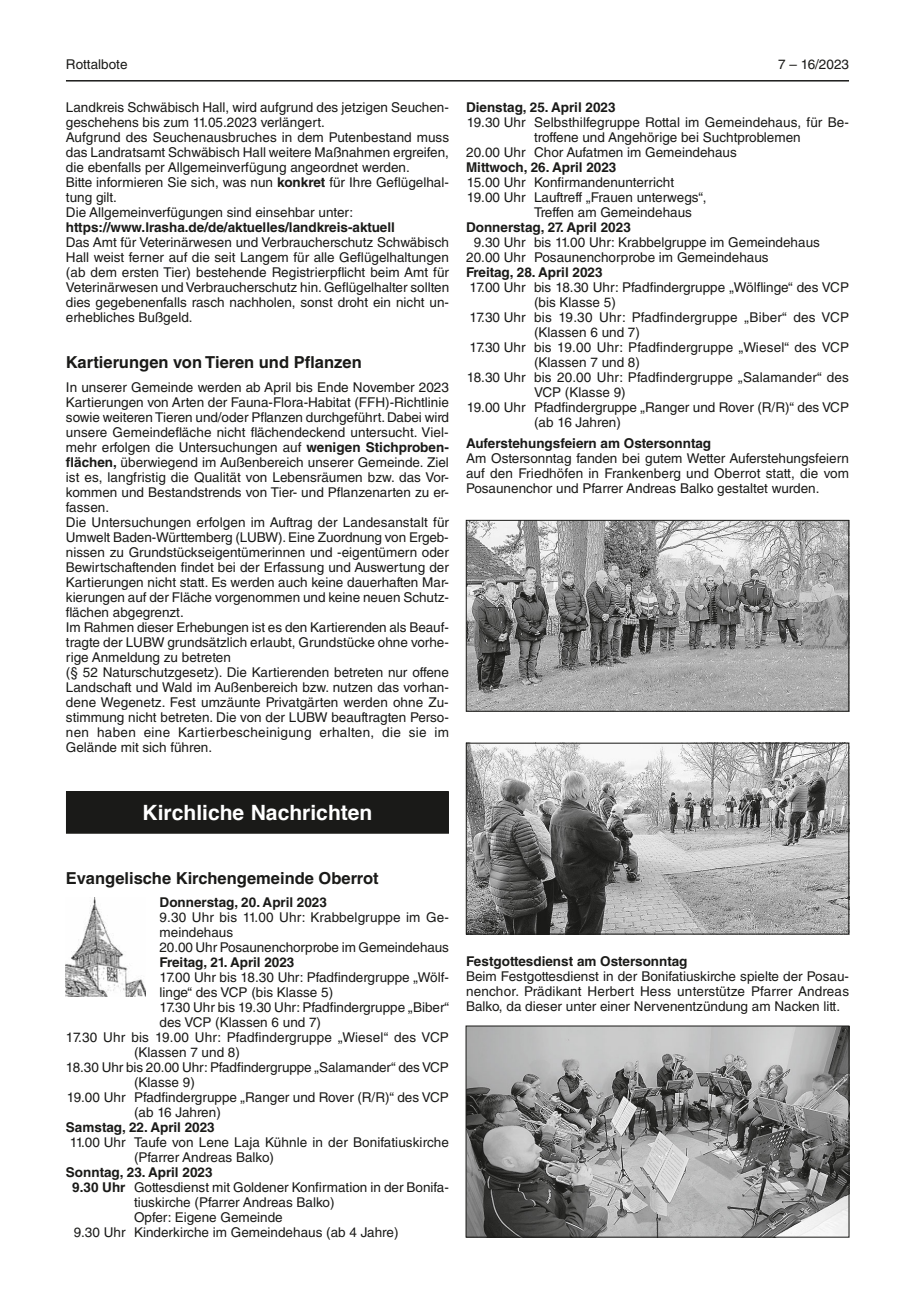
<style>
.page{position:relative;width:915px;height:1297px;background:#fff}
.page>*{position:absolute;margin:0;border:0;box-sizing:border-box;transform-origin:0 0}
.t1{font:700 21px "Helvetica";color:#fff}
.t2{font:700 16.5px "Helvetica LT Std";color:#1a1a18}
.t3{font:13.5px/15px "Helvetica LT Std";color:#1a1a18}
.t4{font:700 13.5px "Helvetica LT Std";color:#1a1a18}
.s1{font-weight:700}
</style>
<div class="page">
<hr style="left:66px;top:80px;width:782px;height:2px;background:#1a1a18">
<div style="left:67px;top:792px;width:381px;height:41px;background:#1a1a18"></div>
<div style="left:66px;top:791px;width:383px;height:43px;border:2px solid #1a1a18"></div>
<img style="left:66px;top:897px;width:80px;height:100px">
<img style="left:468px;top:522px;width:378px;height:187px">
<div style="left:466px;top:520px;width:382px;height:191px;border:1px solid #1a1a18"></div>
<img style="left:468px;top:745px;width:378px;height:187px">
<div style="left:466px;top:743px;width:382px;height:191px;border:1px solid #1a1a18"></div>
<img style="left:467px;top:1028px;width:379px;height:207px">
<div style="left:465px;top:1026px;width:383px;height:211px;border:1px solid #1a1a18"></div>
<p class="t3" style="left:66px;top:57px;width:63px">Rottalbote</p>
<p class="t3" style="left:778px;top:57px;width:72px">7 – 16/2023</p>
<p class="t3" style="left:66px;top:99px;width:384px">Landkreis Schwäbisch Hall, wird aufgrund des jetzigen Seuchen&shy;geschehens bis zum 11.05.2023 verlängert.<br>Aufgrund des Seuchenausbruches in dem Putenbestand muss das Landratsamt Schwäbisch Hall weitere Maßnahmen ergreifen, die ebenfalls per Allgemeinverfügung angeordnet werden.<br>Bitte informieren Sie sich, was nun <span class="s1">konkret</span> für Ihre Geflügelhal&shy;tung gilt.<br>Die Allgemeinverfügungen sind einsehbar unter:</p>
<p class="t4" style="left:66px;top:219px;width:330px">https://www.lrasha.de/de/aktuelles/landkreis-aktuell</p>
<p class="t3" style="left:66px;top:234px;width:384px;text-align:justify">Das Amt für Veterinärwesen und Verbraucherschutz Schwäbisch Hall weist ferner auf die seit Langem für alle Geflügelhaltungen (ab dem ersten Tier) bestehende Registrierpflicht beim Amt für Veterinärwesen und Verbraucherschutz hin. Geflügelhalter sollten dies gegebenenfalls rasch nachholen, sonst droht ein nicht un&shy;erhebliches Bußgeld.</p>
<p class="t2" style="left:66px;top:352px;width:297px">Kartierungen von Tieren und Pflanzen</p>
<p class="t3" style="left:66px;top:379px;width:384px">In unserer Gemeinde werden ab April bis Ende November 2023<br>Kartierungen von Arten der Fauna-Flora-Habitat (FFH)-Richtlinie sowie weiteren Tieren und/oder Pflanzen durchgeführt. Dabei wird unsere Gemeindefläche nicht flächendeckend untersucht. Viel&shy;mehr erfolgen die Untersuchungen auf <span class="s1">wenigen Stichproben&shy;flächen,</span> überwiegend im Außenbereich unserer Gemeinde. Ziel ist es, langfristig die Qualität von Lebensräumen bzw. das Vor&shy;kommen und Bestandstrends von Tier- und Pflanzenarten zu er&shy;fassen.<br>Die Untersuchungen erfolgen im Auftrag der Landesanstalt für Umwelt Baden-Württemberg (LUBW). Eine Zuordnung von Ergeb&shy;nissen zu Grundstückseigentümerinnen und -eigentümern oder Bewirtschaftenden findet bei der Erfassung und Auswertung der Kartierungen nicht statt. Es werden auch keine dauerhaften Mar&shy;kierungen auf der Fläche vorgenommen und keine neuen Schutz&shy;flächen abgegrenzt.<br>Im Rahmen dieser Erhebungen ist es den Kartierenden als Beauf&shy;tragte der LUBW grundsätzlich erlaubt, Grundstücke ohne vorhe&shy;rige Anmeldung zu betreten<br>(§ 52 Naturschutzgesetz). Die Kartierenden betreten nur offene Landschaft und Wald im Außenbereich bzw. nutzen das vorhan&shy;dene Wegenetz. Fest umzäunte Privatgärten werden ohne Zu&shy;stimmung nicht betreten. Die von der LUBW beauftragten Perso&shy;nen haben eine Kartierbescheinigung erhalten, die sie im Gelände mit sich führen.</p>
<p class="t4" style="left:466px;top:99px;width:151px">Dienstag, 25. April 2023</p>
<p class="t3" style="left:466px;top:114px;width:383px">19.30 Uhr Selbsthilfegruppe Rottal im Gemeindehaus, für Be-</p>
<p class="t3" style="left:534px;top:129px;width:268px">troffene und Angehörige bei Suchtproblemen</p>
<p class="t3" style="left:466px;top:144px;width:272px">20.00 Uhr Chor Aufatmen im Gemeindehaus</p>
<p class="t4" style="left:466px;top:159px;width:152px">Mittwoch, 26. April 2023</p>
<p class="t3" style="left:466px;top:174px;width:209px">15.00 Uhr Konfirmandenunterricht</p>
<p class="t3" style="left:466px;top:189px;width:241px">19.00 Uhr Lauftreff „Frauen unterwegs“,</p>
<p class="t3" style="left:534px;top:204px;width:159px">Treffen am Gemeindehaus</p>
<p class="t4" style="left:466px;top:219px;width:166px">Donnerstag, 27. April 2023</p>
<p class="t3" style="left:466px;top:234px;width:355px;text-indent:8px">9.30 Uhr bis 11.00 Uhr: Krabbelgruppe im Gemeindehaus<br>20.00 Uhr Posaunenchorprobe im Gemeindehaus</p>
<p class="t4" style="left:466px;top:264px;width:138px">Freitag, 28. April 2023</p>
<p class="t3" style="left:469px;top:279px;width:381px">17.00 Uhr bis 18.30 Uhr: Pfadfindergruppe „Wölflinge“ des VCP</p>
<p class="t3" style="left:534px;top:294px;width:83px">(bis Klasse 5)</p>
<p class="t3" style="left:469px;top:309px;width:381px">17.30 Uhr bis 19.30 Uhr: Pfadfindergruppe „Biber“ des VCP</p>
<p class="t3" style="left:534px;top:324px;width:107px">(Klassen 6 und 7)</p>
<p class="t3" style="left:469px;top:339px;width:381px">17.30 Uhr bis 19.00 Uhr: Pfadfindergruppe „Wiesel“ des VCP</p>
<p class="t3" style="left:534px;top:354px;width:107px">(Klassen 7 und 8)</p>
<p class="t3" style="left:466px;top:369px;width:383px">18.30 Uhr bis 20.00 Uhr: Pfadfindergruppe „Salamander“ des</p>
<p class="t3" style="left:534px;top:384px;width:93px">VCP (Klasse 9)</p>
<p class="t3" style="left:466px;top:399px;width:383px">19.00 Uhr Pfadfindergruppe „Ranger und Rover (R/R)“ des VCP</p>
<p class="t3" style="left:534px;top:414px;width:88px">(ab 16 Jahren)</p>
<p class="t4" style="left:466px;top:435px;width:246px">Auferstehungsfeiern am Ostersonntag</p>
<p class="t3" style="left:466px;top:451px;width:384px;text-align:justify">Am Ostersonntag fanden bei gutem Wetter Auferstehungsfeiern auf den Friedhöfen in Frankenberg und Oberrot statt, die vom Posaunenchor und Pfarrer Andreas Balko gestaltet wurden.</p>
<h1 class="t1" style="left:142px;top:796px;width:231px">Kirchliche Nachrichten</h1>
<p class="t2" style="left:66px;top:868px;width:314px">Evangelische Kirchengemeinde Oberrot</p>
<p class="t4" style="left:159px;top:894px;width:169px">Donnerstag, 20. April 2023</p>
<p class="t3" style="left:159px;top:910px;width:291px">9.30 Uhr bis 11.00 Uhr: Krabbelgruppe im Ge&shy;meindehaus<br>20.00 Uhr Posaunenchorprobe im Gemeindehaus</p>
<p class="t4" style="left:159px;top:954px;width:136px">Freitag, 21. April 2023</p>
<p class="t3" style="left:159px;top:970px;width:291px">17.00 Uhr bis 18.30 Uhr: Pfadfindergruppe „Wölf-</p>
<p class="t3" style="left:159px;top:985px;width:175px">linge“ des VCP (bis Klasse 5)</p>
<p class="t3" style="left:159px;top:1000px;width:291px">17.30 Uhr bis 19.30 Uhr: Pfadfindergruppe „Biber“</p>
<p class="t3" style="left:159px;top:1015px;width:163px">des VCP (Klassen 6 und 7)</p>
<p class="t3" style="left:66px;top:1030px;width:384px">17.30 Uhr bis 19.00 Uhr: Pfadfindergruppe „Wiesel“ des VCP</p>
<p class="t3" style="left:134px;top:1045px;width:107px">(Klassen 7 und 8)</p>
<p class="t3" style="left:66px;top:1060px;width:384px">18.30 Uhr bis 20.00 Uhr: Pfadfindergruppe „Salamander“ des VCP</p>
<p class="t3" style="left:134px;top:1075px;width:62px">(Klasse 9)</p>
<p class="t3" style="left:67px;top:1090px;width:383px">19.00 Uhr Pfadfindergruppe „Ranger und Rover (R/R)“ des VCP</p>
<p class="t3" style="left:134px;top:1105px;width:88px">(ab 16 Jahren)</p>
<p class="t4" style="left:66px;top:1119px;width:150px">Samstag, 22. April 2023</p>
<p class="t3" style="left:134px;top:1135px;width:316px;text-indent:-64px">11.00 Uhr Taufe von Lene Laja Kühnle in der Bonifatiuskirche (Pfarrer Andreas Balko)</p>
<p class="t4" style="left:66px;top:1164px;width:148px">Sonntag, 23. April 2023</p>
<p class="t3" style="left:72px;top:1180px;width:378px"><span class="s1">9.30 Uhr</span> Gottesdienst mit Goldener Konfirmation in der Bonifa-</p>
<p class="t3" style="left:134px;top:1195px;width:202px">tiuskirche (Pfarrer Andreas Balko)</p>
<p class="t3" style="left:134px;top:1210px;width:150px">Opfer: Eigene Gemeinde</p>
<p class="t3" style="left:74px;top:1225px;width:326px">9.30 Uhr Kinderkirche im Gemeindehaus (ab 4 Jahre)</p>
<p class="t4" style="left:466px;top:953px;width:223px">Festgottesdienst am Ostersonntag</p>
<p class="t3" style="left:466px;top:968px;width:384px;text-align:justify">Beim Festgottesdienst in der Bonifatiuskirche spielte der Posau&shy;nenchor. Prädikant Herbert Hess unterstütze Pfarrer Andreas Balko, da dieser unter einer Nervenentzündung am Nacken litt.</p>
</div>
